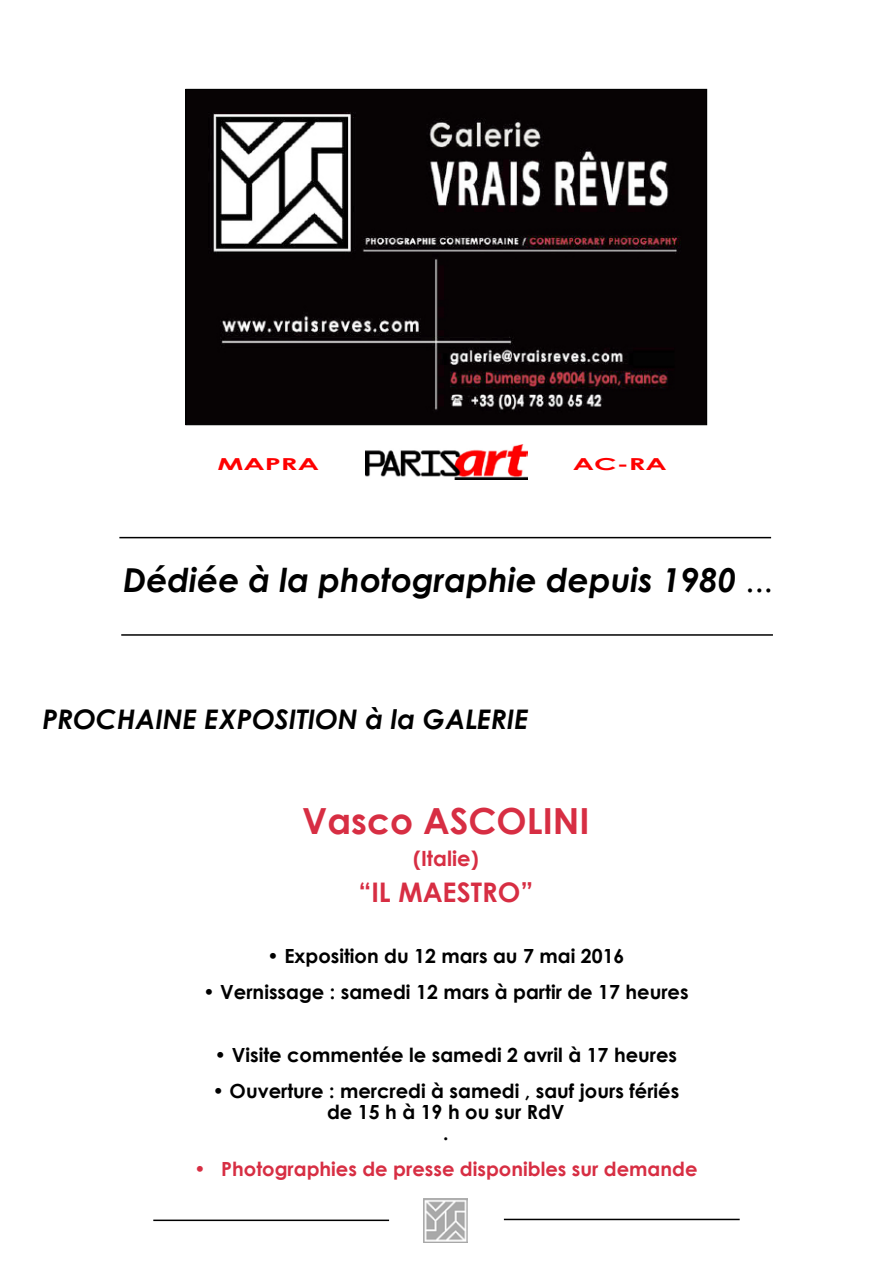
<style>
.page{position:relative;width:893px;height:1263px;background:#fff}
.page>*{position:absolute;margin:0;border:0;box-sizing:border-box;transform-origin:0 0}
.t1{font:700 36px "Century Gothic";color:#d72e43}
.t2{font:italic 700 33px "Century Gothic";color:#000}
.t3{font:italic 700 27px "Century Gothic";color:#000}
.t4{font:700 27px "Century Gothic";color:#d72e43}
.t5{font:700 21px "Century Gothic";color:#d72e43}
.t6{font:700 19.5px/21px "Century Gothic";color:#000;text-align:center}
.t7{font:700 19.5px "Century Gothic";color:#d72e43}
.t8{font:700 16.5px "Century Gothic";color:#fe0000;scale:1.75 1}
.s1{font-weight:400;font-style:normal}
.s2{font-weight:400}
</style>
<div class="page">
<img style="left:187px;top:91px;width:518px;height:332px">
<img style="left:423px;top:1198px;width:44px;height:44px">
<hr style="left:153px;top:1219px;width:236px;height:2px;background:#000">
<hr style="left:504px;top:1219px;width:236px;height:1px;background:#000">
<img style="left:366px;top:445px;width:162px;height:34px">
<hr style="left:119px;top:537px;width:652px;height:1px;background:#000">
<hr style="left:121px;top:634px;width:652px;height:2px;background:#000">
<p class="t8" style="left:217px;top:452px;width:60px">MAPRA</p>
<p class="t8" style="left:573px;top:452px;width:55px">AC-RA</p>
<h2 class="t2" style="left:123px;top:555px;width:651px">Dédiée à la photographie depuis 1980 <span class="s1">...</span></h2>
<h3 class="t3" style="left:43px;top:699px;width:487px">PROCHAINE EXPOSITION à la GALERIE</h3>
<h1 class="t1" style="left:302px;top:793px;width:289px">Vasco ASCOLINI</h1>
<p class="t5" style="left:413px;top:842px;width:67px">(Italie)</p>
<h3 class="t4" style="left:358px;top:872px;width:176px">“IL MAESTRO”</h3>
<p class="t6" style="left:267px;top:945px;width:359px"><span class="s2">•</span> Exposition du 12 mars au 7 mai 2016</p>
<p class="t6" style="left:203px;top:981px;width:487px"><span class="s2">•</span> Vernissage : samedi 12 mars à partir de 17 heures</p>
<p class="t6" style="left:215px;top:1044px;width:464px"><span class="s2">•</span> Visite commentée le samedi 2 avril à 17 heures</p>
<p class="t6" style="left:212px;top:1080px;width:468px"><span class="s2">•</span> Ouverture : mercredi à samedi , sauf jours fériés de 15 h à 19 h ou sur RdV<br>.</p>
<p class="t7" style="left:194px;top:1154px;width:505px">• Photographies de presse disponibles sur demande</p>
</div>
